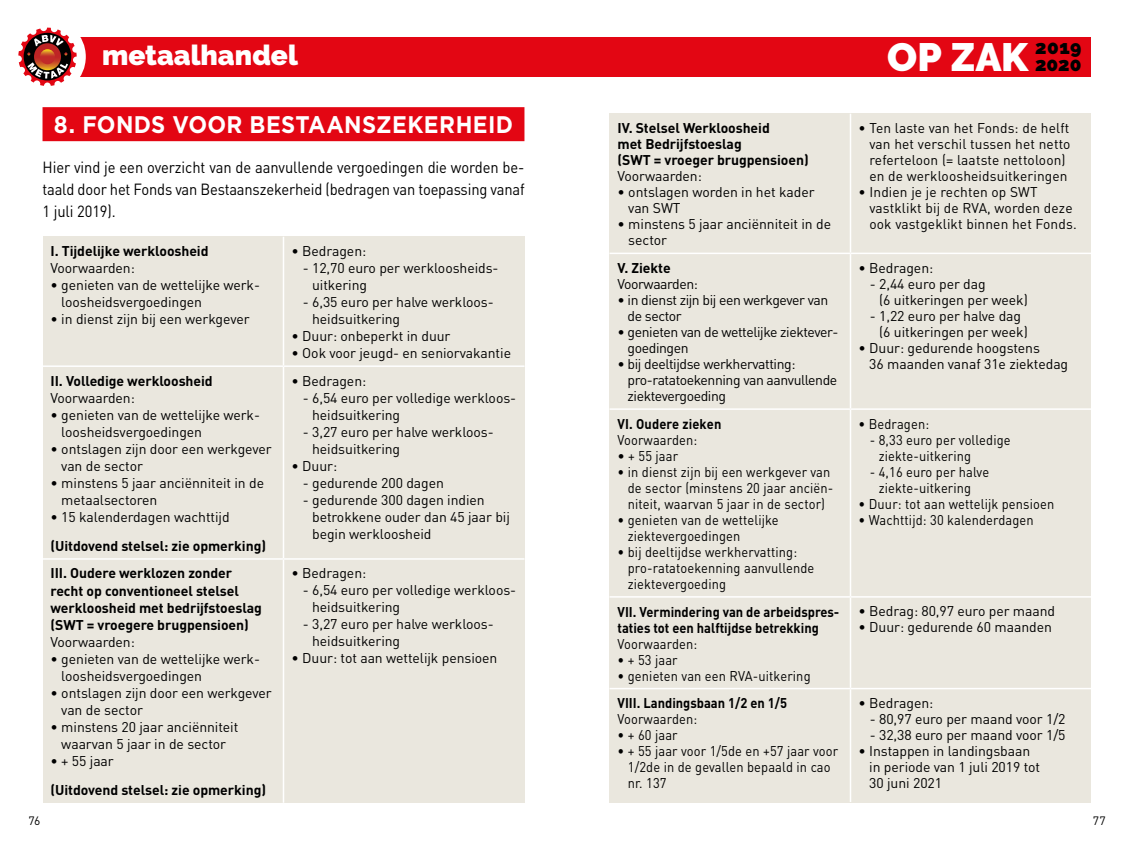
<style>
.page{position:relative;width:1134px;height:851px;background:#fff}
.page>*{position:absolute;margin:0;border:0;box-sizing:border-box;transform-origin:0 0}
.t1{font:900 39.4px "Raleway";color:#fff}
.t2{font:900 28px "Raleway";color:#fff}
.t3{font:700 24px "Gotham";letter-spacing:.015em;color:#fff;scale:.92 1}
.t4{font:900 19.2px "Raleway";color:#000}
.t5{font:16px/22px "DIN";letter-spacing:-.01em;color:#000;text-align:justify;scale:.92 1}
.t6{font:14px/17px "DIN";letter-spacing:-.005em;color:#000}
.t7{font:14px/16px "DIN";letter-spacing:-.005em;color:#000;scale:.92 1}
.t8{font:700 14px/17px "DIN";letter-spacing:-.005em;color:#000}
.t9{font:14px/16px "DIN";letter-spacing:-.03em;color:#000}
.t10{font:700 14px/16px "DIN";letter-spacing:-.005em;color:#000;scale:.92 1}
.t11{font:12px "DIN";color:#000}
</style>
<div class="page">
<div style="left:43px;top:107px;width:481px;height:34px;background:#e30613"></div>
<div style="left:43px;top:236px;width:481px;height:566px;background:#eae7de"></div>
<hr style="left:283px;top:237px;width:1px;height:128px;background:#fff">
<hr style="left:43px;top:365px;width:240px;height:2px;background:#fff">
<hr style="left:283px;top:365px;width:241px;height:2px;background:#fff">
<hr style="left:283px;top:367px;width:1px;height:191px;background:#fff">
<hr style="left:43px;top:558px;width:240px;height:1px;background:#fff">
<hr style="left:283px;top:558px;width:241px;height:1px;background:#fff">
<hr style="left:283px;top:559px;width:1px;height:243px;background:#fff">
<div style="left:609px;top:113px;width:482px;height:689px;background:#eae7de"></div>
<hr style="left:850px;top:114px;width:1px;height:138px;background:#fff">
<hr style="left:609px;top:252px;width:241px;height:2px;background:#fff">
<hr style="left:850px;top:252px;width:241px;height:2px;background:#fff">
<hr style="left:850px;top:254px;width:1px;height:154px;background:#fff">
<hr style="left:609px;top:408px;width:241px;height:2px;background:#fff">
<hr style="left:850px;top:408px;width:241px;height:2px;background:#fff">
<hr style="left:850px;top:410px;width:1px;height:186px;background:#fff">
<hr style="left:850px;top:597px;width:1px;height:90px;background:#fff">
<hr style="left:850px;top:689px;width:1px;height:112px;background:#fff">
<hr style="left:609px;top:596px;width:241px;height:1px;background:#fff">
<hr style="left:850px;top:596px;width:241px;height:1px;background:#fff">
<hr style="left:609px;top:687px;width:241px;height:2px;background:#fff">
<hr style="left:850px;top:687px;width:241px;height:2px;background:#fff">
<div style="left:43px;top:37px;width:1048px;height:40px;background:#e30613"></div>
<div style="left:9px;top:18px;width:77px;height:77px;background:#fff;border-radius:50%"></div>
<svg style="left:18px;top:28px;width:59px;height:58px"></svg>
<svg style="left:34px;top:43px;width:27px;height:27px"></svg>
<svg style="left:40px;top:49px;width:15px;height:15px"></svg>
<h2 class="t2" style="left:102px;top:39px;width:197px">metaalhandel</h2>
<h1 class="t1" style="left:887px;top:34px;width:196px">OP ZAK <sup>2019</sup></h1>
<h3 class="t4" style="left:1035px;top:53px;width:48px">2020</h3>
<h3 class="t3" style="left:54px;top:108px;width:501px">8. FONDS VOOR BESTAANSZEKERHEID</h3>
<p class="t5" style="left:43px;top:156px;width:525px">Hier vind je een overzicht van de aanvullende vergoedingen die worden be&shy;taald door het Fonds van Bestaanszekerheid (bedragen van toepassing vanaf 1 juli 2019).</p>
<p class="t8" style="left:51px;top:242px;width:160px">I. Tijdelijke werkloosheid</p>
<p class="t6" style="left:51px;top:259px;width:86px">Voorwaarden:</p>
<p class="t6" style="left:61px;top:276px;width:200px;text-indent:-11px">• genieten van de wettelijke werk&shy;loosheidsvergoedingen</p>
<p class="t6" style="left:51px;top:310px;width:201px">• in dienst zijn bij een werkgever</p>
<p class="t6" style="left:291px;top:242px;width:76px">• Bedragen:</p>
<p class="t6" style="left:312px;top:259px;width:186px;text-indent:-9px">- 12,70 euro per werkloosheids&shy;uitkering</p>
<p class="t6" style="left:312px;top:293px;width:183px;text-indent:-9px">- 6,35 euro per halve werkloos&shy;heidsuitkering</p>
<p class="t6" style="left:291px;top:327px;width:161px">• Duur: onbeperkt in duur</p>
<p class="t6" style="left:291px;top:344px;width:221px">• Ook voor jeugd- en seniorvakantie</p>
<p class="t8" style="left:51px;top:371px;width:164px">II. Volledige werkloosheid</p>
<p class="t6" style="left:51px;top:389px;width:86px">Voorwaarden:</p>
<p class="t6" style="left:61px;top:406px;width:200px;text-indent:-11px">• genieten van de wettelijke werk&shy;loosheidsvergoedingen</p>
<p class="t6" style="left:61px;top:440px;width:212px;text-indent:-11px">• ontslagen zijn door een werkgever van de sector</p>
<p class="t6" style="left:61px;top:474px;width:204px;text-indent:-11px">• minstens 5 jaar anciënniteit in de metaalsectoren</p>
<p class="t6" style="left:51px;top:508px;width:181px">• 15 kalenderdagen wachttijd</p>
<p class="t8" style="left:51px;top:536px;width:217px">(Uitdovend stelsel: zie opmerking)</p>
<p class="t8" style="left:51px;top:564px;width:213px">III. Oudere werklozen zonder recht op conventioneel stelsel werkloosheid met bedrijfstoeslag (SWT = vroegere brugpensioen)</p>
<p class="t6" style="left:51px;top:632px;width:86px">Voorwaarden:</p>
<p class="t6" style="left:61px;top:649px;width:200px;text-indent:-11px">• genieten van de wettelijke werk&shy;loosheidsvergoedingen</p>
<p class="t6" style="left:61px;top:683px;width:212px;text-indent:-11px">• ontslagen zijn door een werkgever van de sector</p>
<p class="t6" style="left:51px;top:717px;width:189px;text-align:center">• minstens 20 jaar anciënniteit waarvan 5 jaar in de sector</p>
<p class="t6" style="left:51px;top:751px;width:65px">• + 55 jaar</p>
<p class="t8" style="left:51px;top:780px;width:217px">(Uitdovend stelsel: zie opmerking)</p>
<p class="t6" style="left:291px;top:371px;width:76px">• Bedragen:</p>
<p class="t6" style="left:312px;top:388px;width:206px;text-indent:-9px">- 6,54 euro per volledige werkloos&shy;heidsuitkering</p>
<p class="t6" style="left:312px;top:422px;width:183px;text-indent:-9px">- 3,27 euro per halve werkloos&shy;heidsuitkering</p>
<p class="t6" style="left:291px;top:456px;width:47px">• Duur:</p>
<p class="t6" style="left:303px;top:473px;width:143px">- gedurende 200 dagen</p>
<p class="t6" style="left:312px;top:490px;width:199px;text-indent:-9px">- gedurende 300 dagen indien betrokkene ouder dan 45 jaar bij begin werkloosheid</p>
<p class="t6" style="left:291px;top:564px;width:76px">• Bedragen:</p>
<p class="t6" style="left:312px;top:581px;width:206px;text-indent:-9px">- 6,54 euro per volledige werkloos&shy;heidsuitkering</p>
<p class="t6" style="left:312px;top:615px;width:183px;text-indent:-9px">- 3,27 euro per halve werkloos&shy;heidsuitkering</p>
<p class="t6" style="left:291px;top:649px;width:207px">• Duur: tot aan wettelijk pensioen</p>
<p class="t8" style="left:617px;top:120px;width:193px;line-height:16px">IV. Stelsel Werkloosheid<br>met Bedrijfstoeslag<br>(SWT = vroeger brugpensioen)</p>
<p class="t6" style="left:617px;top:167px;width:86px">Voorwaarden:</p>
<p class="t6" style="left:628px;top:184px;width:188px;line-height:16px;text-indent:-11px">• ontslagen worden in het kader van SWT</p>
<p class="t6" style="left:628px;top:216px;width:204px;line-height:16px;text-indent:-11px">• minstens 5 jaar anciënniteit in de sector</p>
<p class="t8" style="left:617px;top:259px;width:55px">V. Ziekte</p>
<p class="t9" style="left:617px;top:276px;width:82px">Voorwaarden:</p>
<p class="t9" style="left:628px;top:292px;width:202px;text-indent:-10px">• in dienst zijn bij een werkgever van de sector</p>
<p class="t9" style="left:628px;top:324px;width:212px;text-indent:-10px">• genieten van de wettelijke ziektever&shy;goedingen</p>
<p class="t9" style="left:628px;top:356px;width:211px;text-indent:-10px">• bij deeltijdse werkhervatting: pro-ratatoekenning van aanvullende ziektevergoeding</p>
<p class="t10" style="left:617px;top:415px;width:114px">VI. Oudere zieken</p>
<p class="t7" style="left:617px;top:431px;width:88px">Voorwaarden:</p>
<p class="t6" style="left:617px;top:447px;width:62px">• + 55 jaar</p>
<p class="t7" style="left:628px;top:463px;width:225px;text-indent:-10px">• in dienst zijn bij een werkgever van de sector (minstens 20 jaar anciën&shy;niteit, waarvan 5 jaar in de sector)</p>
<p class="t7" style="left:628px;top:511px;width:166px;text-indent:-10px">• genieten van de wettelijke ziektevergoedingen</p>
<p class="t7" style="left:628px;top:543px;width:204px;text-indent:-10px">• bij deeltijdse werkhervatting: pro-ratatoekenning aanvullende ziektevergoeding</p>
<p class="t10" style="left:617px;top:602px;width:243px">VII. Vermindering van de arbeidspres&shy;taties tot een halftijdse betrekking</p>
<p class="t7" style="left:617px;top:635px;width:88px">Voorwaarden:</p>
<p class="t7" style="left:617px;top:651px;width:67px">• + 53 jaar</p>
<p class="t7" style="left:617px;top:667px;width:211px">• genieten van een RVA-uitkering</p>
<p class="t10" style="left:617px;top:694px;width:186px">VIII. Landingsbaan 1/2 en 1/5</p>
<p class="t7" style="left:617px;top:710px;width:88px">Voorwaarden:</p>
<p class="t7" style="left:617px;top:726px;width:67px">• + 60 jaar</p>
<p class="t7" style="left:628px;top:742px;width:230px;text-indent:-10px">• + 55 jaar voor 1/5de en +57 jaar voor<br>1/2de in de gevallen bepaald in cao nr. 137</p>
<p class="t6" style="left:869px;top:120px;width:203px;line-height:16px;text-indent:-11px">• Ten laste van het Fonds: de helft van het verschil tussen het netto referteloon (= laatste nettoloon) en de werkloosheidsuitkeringen</p>
<p class="t6" style="left:869px;top:184px;width:209px;line-height:16px;text-indent:-11px">• Indien je je rechten op SWT vastklikt bij de RVA, worden deze ook vastgeklikt binnen het Fonds.</p>
<p class="t6" style="left:858px;top:259px;width:76px">• Bedragen:</p>
<p class="t6" style="left:879px;top:275px;width:150px;line-height:16px;text-indent:-9px">- 2,44 euro per dag<br>(6 uitkeringen per week)</p>
<p class="t6" style="left:879px;top:307px;width:150px;line-height:16px;text-indent:-9px">- 1,22 euro per halve dag (6 uitkeringen per week)</p>
<p class="t6" style="left:869px;top:339px;width:200px;line-height:16px;text-indent:-11px">• Duur: gedurende hoogstens<br>36 maanden vanaf 31e ziektedag</p>
<p class="t7" style="left:858px;top:415px;width:78px">• Bedragen:</p>
<p class="t7" style="left:879px;top:431px;width:145px;text-indent:-9px">- 8,33 euro per volledige ziekte-uitkering</p>
<p class="t7" style="left:879px;top:463px;width:122px;text-indent:-9px">- 4,16 euro per halve ziekte-uitkering</p>
<p class="t7" style="left:858px;top:495px;width:214px">• Duur: tot aan wettelijk pensioen</p>
<p class="t7" style="left:858px;top:511px;width:192px">• Wachttijd: 30 kalenderdagen</p>
<p class="t6" style="left:858px;top:602px;width:198px">• Bedrag: 80,97 euro per maand</p>
<p class="t6" style="left:858px;top:618px;width:195px">• Duur: gedurende 60 maanden</p>
<p class="t6" style="left:858px;top:694px;width:76px">• Bedragen:</p>
<p class="t6" style="left:870px;top:710px;width:197px">- 80,97 euro per maand voor 1/2</p>
<p class="t6" style="left:870px;top:726px;width:197px">- 32,38 euro per maand voor 1/5</p>
<p class="t6" style="left:869px;top:742px;width:172px;line-height:16px;text-indent:-11px">• Instappen in landingsbaan in periode van 1 juli 2019 tot<br>30 juni 2021</p>
<p class="t11" style="left:28px;top:813px;width:14px">76</p>
<p class="t11" style="left:1093px;top:813px;width:14px">77</p>
</div>
